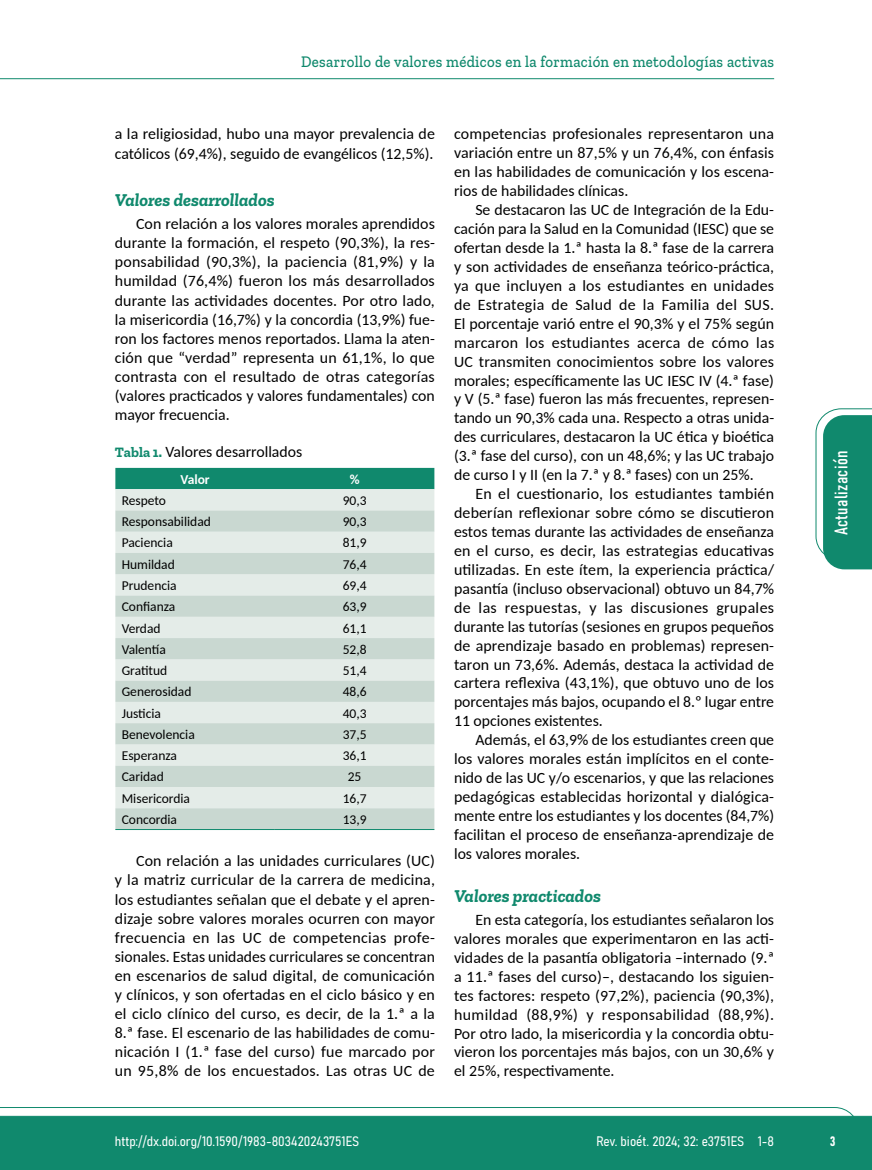
<style>
.page{position:relative;width:872px;height:1170px;background:#fff}
.page>*{position:absolute;margin:0;border:0;box-sizing:border-box;transform-origin:0 0}
.t1{font:italic 700 18px "Zilla Slab";color:#10896d}
.t2{font:18px "Bahnschrift";letter-spacing:.02em;color:#fff}
.t3{font:500 16.5px "Zilla Slab";letter-spacing:.02em;color:#10896d;scale:.9 1}
.t4{font:15.75px/18.9px "Carlito";color:#000;text-align:justify}
.t5{font:13.5px "Carlito";color:#000}
.t6{font:13.5px "Bahnschrift";color:#fff}
.t7{font:700 13.5px "Carlito";color:#fff}
.s1{font-family:"Zilla Slab";font-weight:700;font-size:14.25px;color:#10896d}
</style>
<div class="page">
<svg style="left:0;top:1107px;width:859px;height:62px;background:#2e977f"></svg>
<hr style="left:0;top:78px;width:774px;height:1px;background:#10896d">
<svg style="left:815px;top:408px;width:57px;height:161px"></svg>
<div style="left:115px;top:468px;width:319px;height:21px;background:#10896d"></div>
<div style="left:115px;top:489px;width:319px;height:21px;background:#e4ece8"></div>
<svg style="left:115px;top:510px;width:319px;height:319px;background:#d5e1db"></svg>
<hr style="left:115px;top:829px;width:160px;height:1px;background:#10896d">
<hr style="left:275px;top:829px;width:159px;height:1px;background:#10896d">
<p class="t3" style="left:301px;top:53px;width:527px">Desarrollo de valores médicos en la formación en metodologías activas</p>
<p class="t4" style="left:115px;top:124px;width:321px">a la religiosidad, hubo una mayor prevalencia de católicos (69,4%), seguido de evangélicos (12,5%).</p>
<p class="t1" style="left:115px;top:189px;width:161px">Valores desarrollados</p>
<p class="t4" style="left:115px;top:214px;width:321px;text-indent:21px">Con relación a los valores morales aprendidos durante la formación, el respeto (90,3%), la res&shy;ponsabilidad (90,3%), la paciencia (81,9%) y la humildad (76,4%) fueron los más desarrollados durante las actividades docentes. Por otro lado, la misericordia (16,7%) y la concordia (13,9%) fue&shy;ron los factores menos reportados. Llama la aten&shy;ción que “verdad” representa un 61,1%, lo que contrasta con el resultado de otras categorías (valores practicados y valores fundamentales) con mayor frecuencia.</p>
<p class="t4" style="left:115px;top:442px;width:189px"><span class="s1">Tabla 1.</span> Valores desarrollados</p>
<p class="t7" style="left:180px;top:470px;width:31px">Valor</p>
<p class="t7" style="left:350px;top:470px;width:11px">%</p>
<p class="t5" style="left:122px;top:491px;width:46px">Respeto</p>
<p class="t5" style="left:343px;top:491px;width:25px">90,3</p>
<p class="t5" style="left:122px;top:512px;width:91px">Responsabilidad</p>
<p class="t5" style="left:343px;top:512px;width:25px">90,3</p>
<p class="t5" style="left:122px;top:533px;width:53px">Paciencia</p>
<p class="t5" style="left:343px;top:533px;width:25px">81,9</p>
<p class="t5" style="left:122px;top:555px;width:55px">Humildad</p>
<p class="t5" style="left:343px;top:555px;width:25px">76,4</p>
<p class="t5" style="left:122px;top:576px;width:56px">Prudencia</p>
<p class="t5" style="left:343px;top:576px;width:25px">69,4</p>
<p class="t5" style="left:122px;top:597px;width:55px">Confianza</p>
<p class="t5" style="left:343px;top:597px;width:25px">63,9</p>
<p class="t5" style="left:122px;top:618px;width:40px">Verdad</p>
<p class="t5" style="left:343px;top:618px;width:25px">61,1</p>
<p class="t5" style="left:122px;top:640px;width:46px">Valentía</p>
<p class="t5" style="left:343px;top:640px;width:25px">52,8</p>
<p class="t5" style="left:122px;top:661px;width:47px">Gratitud</p>
<p class="t5" style="left:343px;top:661px;width:25px">51,4</p>
<p class="t5" style="left:122px;top:682px;width:71px">Generosidad</p>
<p class="t5" style="left:343px;top:682px;width:25px">48,6</p>
<p class="t5" style="left:122px;top:703px;width:41px">Justicia</p>
<p class="t5" style="left:343px;top:703px;width:25px">40,3</p>
<p class="t5" style="left:122px;top:725px;width:75px">Benevolencia</p>
<p class="t5" style="left:343px;top:725px;width:25px">37,5</p>
<p class="t5" style="left:122px;top:746px;width:57px">Esperanza</p>
<p class="t5" style="left:343px;top:746px;width:25px">36,1</p>
<p class="t5" style="left:122px;top:767px;width:44px">Caridad</p>
<p class="t5" style="left:348px;top:767px;width:15px">25</p>
<p class="t5" style="left:122px;top:789px;width:70px">Misericordia</p>
<p class="t5" style="left:343px;top:789px;width:25px">16,7</p>
<p class="t5" style="left:122px;top:810px;width:57px">Concordia</p>
<p class="t5" style="left:343px;top:810px;width:25px">13,9</p>
<p class="t4" style="left:115px;top:850px;width:322px;text-indent:21px">Con relación a las unidades curriculares (UC) y la matriz curricular de la carrera de medicina, los estudiantes señalan que el debate y el apren&shy;dizaje sobre valores morales ocurren con mayor frecuencia en las UC de competencias profe&shy;sionales. Estas unidades curriculares se concentran en escenarios de salud digital, de comunicación y clínicos, y son ofertadas en el ciclo básico y en el ciclo clínico del curso, es decir, de la 1.ª a la 8.ª fase. El escenario de las habilidades de comu&shy;nicación I (1.ª fase del curso) fue marcado por un 95,8% de los encuestados. Las otras UC de</p>
<p class="t4" style="left:454px;top:124px;width:321px">competencias profesionales representaron una variación entre un 87,5% y un 76,4%, con énfasis en las habilidades de comunicación y los escena&shy;rios de habilidades clínicas.</p>
<p class="t4" style="left:454px;top:200px;width:322px;text-indent:21px">Se destacaron las UC de Integración de la Edu&shy;cación para la Salud en la Comunidad (IESC) que se ofertan desde la 1.ª hasta la 8.ª fase de la carrera y son actividades de enseñanza teórico-práctica, ya que incluyen a los estudiantes en unidades de Estrategia de Salud de la Familia del SUS.<br>El porcentaje varió entre el 90,3% y el 75% según marcaron los estudiantes acerca de cómo las UC transmiten conocimientos sobre los valores morales; específicamente las UC IESC IV (4.ª fase) y V (5.ª fase) fueron las más frecuentes, represen&shy;tando un 90,3% cada una. Respecto a otras unida&shy;des curriculares, destacaron la UC ética y bioética (3.ª fase del curso), con un 48,6%; y las UC trabajo de curso I y II (en la 7.ª y 8.ª fases) con un 25%.</p>
<p class="t4" style="left:454px;top:483px;width:322px;text-indent:21px">En el cuestionario, los estudiantes también deberían reflexionar sobre cómo se discutieron estos temas durante las actividades de enseñanza en el curso, es decir, las estrategias educativas utilizadas. En este ítem, la experiencia práctica/ pasantía (incluso observacional) obtuvo un 84,7% de las respuestas, y las discusiones grupales durante las tutorías (sesiones en grupos pequeños de aprendizaje basado en problemas) represen&shy;taron un 73,6%. Además, destaca la actividad de cartera reflexiva (43,1%), que obtuvo uno de los porcentajes más bajos, ocupando el 8.º lugar entre 11 opciones existentes.</p>
<p class="t4" style="left:454px;top:729px;width:321px;text-indent:21px">Además, el 63,9% de los estudiantes creen que los valores morales están implícitos en el conte&shy;nido de las UC y/o escenarios, y que las relaciones pedagógicas establecidas horizontal y dialógica&shy;mente entre los estudiantes y los docentes (84,7%) facilitan el proceso de enseñanza-aprendizaje de los valores morales.</p>
<p class="t1" style="left:454px;top:885px;width:148px">Valores practicados</p>
<p class="t4" style="left:454px;top:909px;width:322px;text-indent:21px">En esta categoría, los estudiantes señalaron los valores morales que experimentaron en las acti&shy;vidades de la pasantía obligatoria –internado (9.ª a 11.ª fases del curso)–, destacando los siguien&shy;tes factores: respeto (97,2%), paciencia (90,3%), humildad (88,9%) y responsabilidad (88,9%).<br>Por otro lado, la misericordia y la concordia obtu&shy;vieron los porcentajes más bajos, con un 30,6% y el 25%, respectivamente.</p>
<p class="t2" style="left:827px;top:535px;width:86px;rotate:-90deg">Actualización</p>
<p class="t6" style="left:115px;top:1131px;width:246px">http://dx.doi.org/10.1590/1983-803420243751ES</p>
<p class="t6" style="left:596px;top:1131px;width:179px">Rev. bioét. 2024; 32: e3751ES 1-8</p>
<p class="t6" style="left:830px;top:1130px;width:7px">3</p>
</div>
